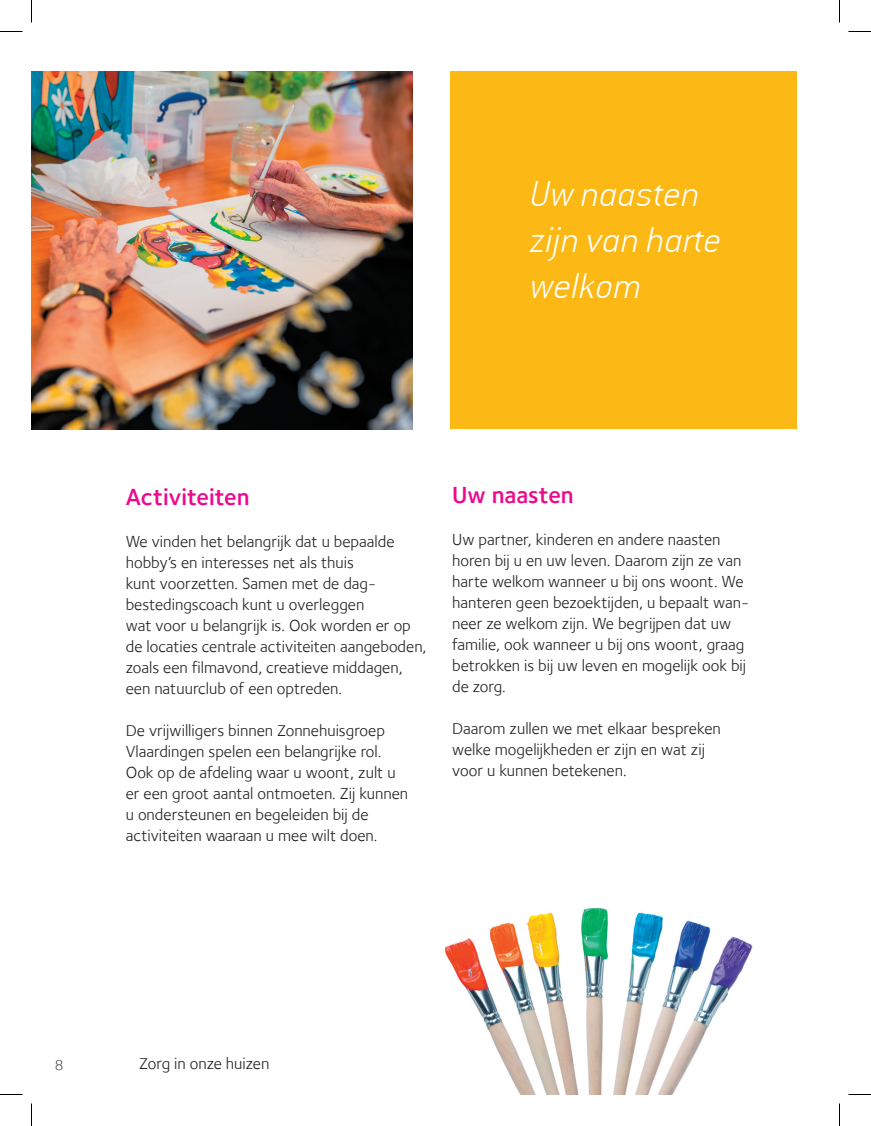
<style>
.page{position:relative;width:871px;height:1126px;background:#fff}
.page>*{position:absolute;margin:0;border:0;box-sizing:border-box;transform-origin:0 0}
.t1{font:39px/46px "Conduit Ex Lt OSITCTT Italic";color:#fff}
.t2{font:600 24px "Foundry Sterling";color:#ed088d}
.t3{font:16.5px/21px "Foundry Sterling Book OSF";color:#231f20}
.t4{font:16.5px "Foundry Sterling";color:#231f20}
.t5{font:300 15px "Foundry Sterling";color:#231f20}
</style>
<div class="page">
<img style="left:32px;top:72px;width:380px;height:357px">
<div style="left:450px;top:72px;width:347px;height:357px;background:#fcb814"></div>
<img style="left:444px;top:907px;width:309px;height:187px">
<svg style="left:0;top:31px;width:22px;height:1px"></svg>
<svg style="left:848px;top:31px;width:23px;height:1px"></svg>
<svg style="left:0;top:1094px;width:22px;height:1px"></svg>
<svg style="left:848px;top:1094px;width:23px;height:1px"></svg>
<svg style="left:31px;top:0;width:1px;height:22px"></svg>
<svg style="left:31px;top:1103px;width:1px;height:23px"></svg>
<svg style="left:839px;top:0;width:1px;height:22px"></svg>
<svg style="left:839px;top:1103px;width:1px;height:23px"></svg>
<h1 class="t1" style="left:529px;top:170px;width:194px">Uw naasten zijn van harte welkom</h1>
<h2 class="t2" style="left:126px;top:483px;width:125px">Activiteiten</h2>
<p class="t3" style="left:126px;top:531px;width:302px">We vinden het belangrijk dat u bepaalde hobby’s en interesses net als thuis<br>kunt voorzetten. Samen met de dag&shy;bestedingscoach kunt u overleggen<br>wat voor u belangrijk is. Ook worden er op de locaties centrale activiteiten aangeboden, zoals een filmavond, creatieve middagen, een natuurclub of een optreden.</p>
<p class="t3" style="left:126px;top:720px;width:284px">De vrijwilligers binnen Zonnehuisgroep Vlaardingen spelen een belangrijke rol.<br>Ook op de afdeling waar u woont, zult u er een groot aantal ontmoeten. Zij kunnen u ondersteunen en begeleiden bij de activiteiten waaraan u mee wilt doen.</p>
<h2 class="t2" style="left:452px;top:481px;width:123px">Uw naasten</h2>
<p class="t3" style="left:452px;top:529px;width:299px">Uw partner, kinderen en andere naasten horen bij u en uw leven. Daarom zijn ze van harte welkom wanneer u bij ons woont. We hanteren geen bezoektijden, u bepaalt wan&shy;neer ze welkom zijn. We begrijpen dat uw familie, ook wanneer u bij ons woont, graag betrokken is bij uw leven en mogelijk ook bij de zorg.</p>
<p class="t3" style="left:452px;top:718px;width:270px">Daarom zullen we met elkaar bespreken welke mogelijkheden er zijn en wat zij voor u kunnen betekenen.</p>
<p class="t5" style="left:55px;top:1057px;width:10px">8</p>
<p class="t4" style="left:139px;top:1054px;width:132px">Zorg in onze huizen</p>
</div>
